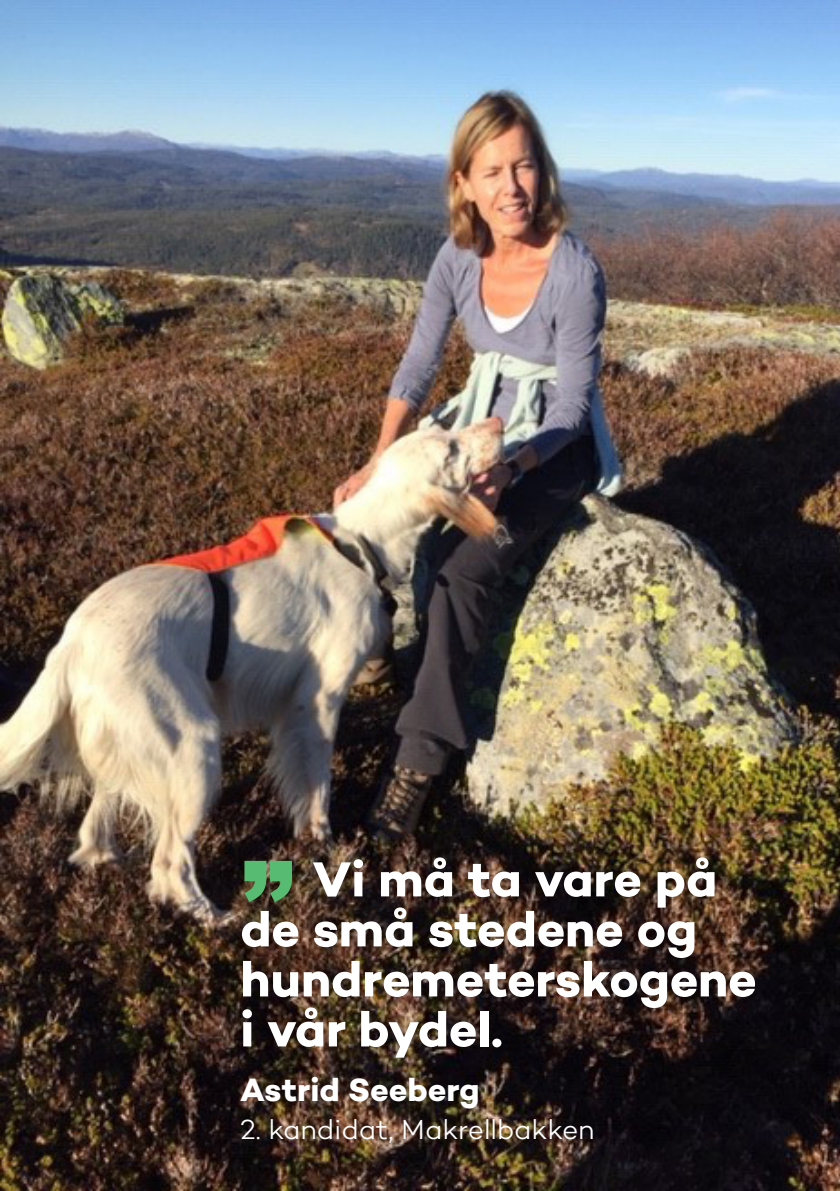
<style>
.page{position:relative;width:840px;height:1191px;background:#fff}
.page>*{position:absolute;margin:0;border:0;box-sizing:border-box;transform-origin:0 0}
.t1{font:900 103.2px "Arial";color:#57bc71}
.t2{font:700 50px/50px "Campton";letter-spacing:-.005em;color:#fff}
.t3{font:700 32.6px "Campton";letter-spacing:-.005em;color:#fff}
.t4{font:300 28px "Campton";color:#fff}
</style>
<div class="page">
<img style="left:0;top:0;width:839px;height:1191px">
<p class="t2" style="left:240px;top:853px;width:517px;text-indent:72px">Vi må ta vare på de små stedene og hundremeterskogene</p>
<p class="t2" style="left:240px;top:1003px;width:264px">i vår bydel.</p>
<p class="t3" style="left:240px;top:1069px;width:241px">Astrid Seeberg</p>
<p class="t4" style="left:240px;top:1112px;width:356px">2. kandidat, Makrellbakken</p>
<p class="t1" style="left:241px;top:824px;width:53px">”</p>
</div>
